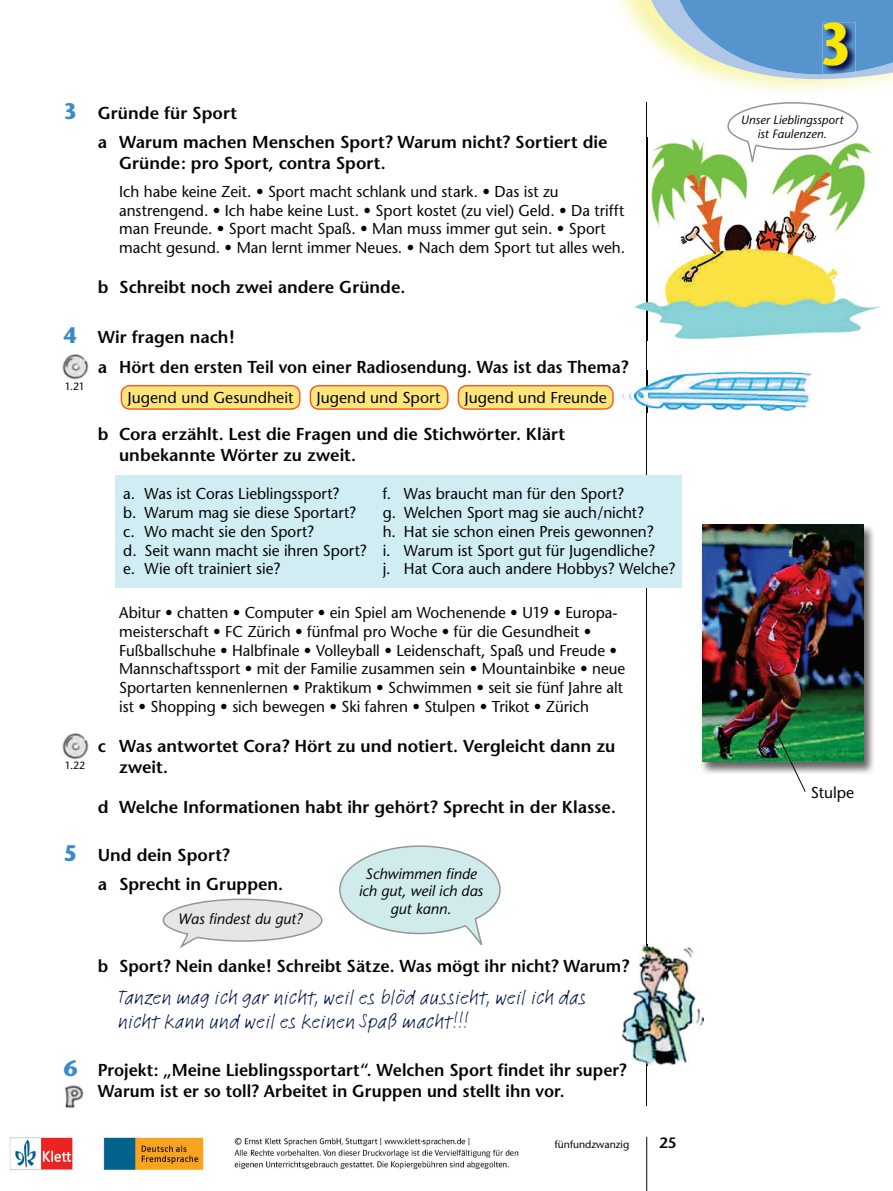
<style>
.page{position:relative;width:893px;height:1191px;background:#fff}
.page>*{position:absolute;margin:0;border:0;box-sizing:border-box;transform-origin:0 0}
.t1{font:700 60px "Stone Sans";color:#fae605;scale:.8 1}
.t2{font:21px/24px "Linotype Feltpen";letter-spacing:.005em;color:#051750}
.t3{font:600 17.25px/29.5px "Stone Sans";color:#040504}
.t4{font:15.75px/18.8px "Stone Sans";color:#040504}
.t5{font:italic 15px/17.2px "Stone Sans";color:#040504;text-align:center}
.t6{font:600 15px "Stone Sans";color:#040504}
.t7{font:italic 12px/14.2px "Stone Sans";letter-spacing:.005em;color:#040504;text-align:center}
.t8{font:10.5px "Stone Sans";color:#040504}
.s1{font-weight:700;font-size:22.5px;color:#3b8ac9}
</style>
<div class="page">
<hr style="left:646px;top:102px;width:1px;height:1004px;background:#040504">
<hr style="left:646px;top:1136px;width:1px;height:55px;background:#040504">
<svg style="left:651px;top:0;width:242px;height:79px;background:#85b0d3"></svg>
<img style="left:823px;top:22px;width:33px;height:52px">
<div style="left:115px;top:475px;width:567px;height:112px;background:#d1edf4"></div>
<img style="left:62px;top:354px;width:26px;height:26px">
<img style="left:62px;top:733px;width:26px;height:26px">
<img style="left:64px;top:1085px;width:20px;height:23px">
<svg style="left:339px;top:845px;width:162px;height:100px"></svg>
<svg style="left:162px;top:898px;width:161px;height:50px"></svg>
<img style="left:634px;top:138px;width:246px;height:203px">
<img style="left:646px;top:138px;width:1px;height:203px">
<svg style="left:726px;top:102px;width:133px;height:61px"></svg>
<img style="left:622px;top:944px;width:82px;height:121px">
<img style="left:646px;top:944px;width:1px;height:121px">
<img style="left:622px;top:959px;width:7px;height:17px">
<img style="left:621px;top:370px;width:191px;height:42px">
<img style="left:646px;top:370px;width:1px;height:42px">
<svg style="left:621px;top:370px;width:8px;height:7px"></svg>
<img style="left:701px;top:524px;width:173px;height:250px">
<img style="left:703px;top:525px;width:160px;height:236px">
<svg style="left:773px;top:727px;width:33px;height:65px"></svg>
<div style="left:121px;top:386px;width:179px;height:23px;background:#fce67b;border-radius:9px"></div>
<div style="left:121px;top:385px;width:180px;height:25px;border:2px solid #f26121;border-radius:9px"></div>
<div style="left:310px;top:386px;width:138px;height:23px;background:#fce67b;border-radius:9px"></div>
<div style="left:310px;top:385px;width:139px;height:25px;border:2px solid #f26121;border-radius:9px"></div>
<div style="left:458px;top:386px;width:155px;height:23px;background:#fce67b;border-radius:9px"></div>
<div style="left:458px;top:385px;width:156px;height:25px;border:2px solid #f26121;border-radius:9px"></div>
<img style="left:9px;top:1137px;width:510px;height:33px">
<p class="t3" style="left:98px;top:100px;width:511px;text-indent:-34px"><span class="s1">3</span> Gründe für Sport<br>a Warum machen Menschen Sport? Warum nicht? Sortiert die</p>
<p class="t3" style="left:119px;top:150px;width:268px">Gründe: pro Sport, contra Sport.</p>
<p class="t4" style="left:119px;top:183px;width:508px">Ich habe keine Zeit. • Sport macht schlank und stark. • Das ist zu anstrengend. • Ich habe keine Lust. • Sport kostet (zu viel) Geld. • Da trifft man Freunde. • Sport macht Spaß. • Man muss immer gut sein. • Sport macht gesund. • Man lernt immer Neues. • Nach dem Sport tut alles weh.</p>
<p class="t3" style="left:98px;top:274px;width:309px">b Schreibt noch zwei andere Gründe.</p>
<p class="t3" style="left:98px;top:324px;width:532px;text-indent:-34px"><span class="s1">4</span> Wir fragen nach!<br>a Hört den ersten Teil von einer Radiosendung. Was ist das Thema?</p>
<p class="t8" style="left:65px;top:382px;width:22px">1.21</p>
<p class="t4" style="left:127px;top:389px;width:168px">Jugend und Gesundheit</p>
<p class="t4" style="left:316px;top:389px;width:126px">Jugend und Sport</p>
<p class="t4" style="left:464px;top:389px;width:144px">Jugend und Freunde</p>
<p class="t3" style="left:119px;top:425px;width:448px;line-height:21px;text-indent:-21px">b Cora erzählt. Lest die Fragen und die Stichwörter. Klärt unbekannte Wörter zu zweit.</p>
<p class="t4" style="left:123px;top:486px;width:245px">a. Was ist Coras Lieblingssport?<br>b. Warum mag sie diese Sportart? c. Wo macht sie den Sport?<br>d. Seit wann macht sie ihren Sport? e. Wie oft trainiert sie?</p>
<p class="t4" style="left:383px;top:486px;width:294px">f. Was braucht man für den Sport?<br>g. Welchen Sport mag sie auch/nicht?<br>h. Hat sie schon einen Preis gewonnen?<br>i. Warum ist Sport gut für Jugendliche?<br>j. Hat Cora auch andere Hobbys? Welche?</p>
<p class="t4" style="left:119px;top:605px;width:508px">Abitur • chatten • Computer • ein Spiel am Wochenende • U19 • Europa&shy;meisterschaft • FC Zürich • fünfmal pro Woche • für die Gesundheit • Fußballschuhe • Halbfinale • Volleyball • Leidenschaft, Spaß und Freude • Mannschaftssport • mit der Familie zusammen sein • Mountainbike • neue Sportarten kennenlernen • Praktikum • Schwimmen • seit sie fünf Jahre alt ist • Shopping • sich bewegen • Ski fahren • Stulpen • Trikot • Zürich</p>
<p class="t3" style="left:119px;top:737px;width:498px;line-height:21px;text-indent:-21px">c Was antwortet Cora? Hört zu und notiert. Vergleicht dann zu zweit.</p>
<p class="t3" style="left:98px;top:793px;width:520px">d Welche Informationen habt ihr gehört? Sprecht in der Klasse.</p>
<p class="t3" style="left:98px;top:842px;width:187px;text-indent:-34px"><span class="s1">5</span> Und dein Sport?<br>a Sprecht in Gruppen.</p>
<p class="t8" style="left:65px;top:761px;width:22px">1.22</p>
<p class="t5" style="left:359px;top:866px;width:126px">Schwimmen finde ich gut, weil ich das gut kann.</p>
<p class="t5" style="left:178px;top:912px;width:126px">Was findest du gut?</p>
<p class="t3" style="left:98px;top:952px;width:533px">b Sport? Nein danke! Schreibt Sätze. Was mögt ihr nicht? Warum?</p>
<h2 class="t2" style="left:118px;top:987px;width:470px">Tanzen mag ich gar nicht, weil es blöd aussieht, weil ich das nicht kann und weil es keinen Spaß macht!!!</h2>
<p class="t3" style="left:98px;top:1061px;width:530px;line-height:21px;text-indent:-34px"><span class="s1">6</span> Projekt: „Meine Lieblingssportart“. Welchen Sport findet ihr super?<br>Warum ist er so toll? Arbeitet in Gruppen und stellt ihn vor.</p>
<p class="t8" style="left:555px;top:1140px;width:76px">fünfundzwanzig</p>
<p class="t6" style="left:659px;top:1137px;width:19px">25</p>
<h1 class="t1" style="left:820px;top:21px;width:39px">3</h1>
<p class="t7" style="left:741px;top:114px;width:104px">Unser Lieblingssport ist Faulenzen.</p>
<p class="t4" style="left:811px;top:785px;width:45px">Stulpe</p>
</div>
